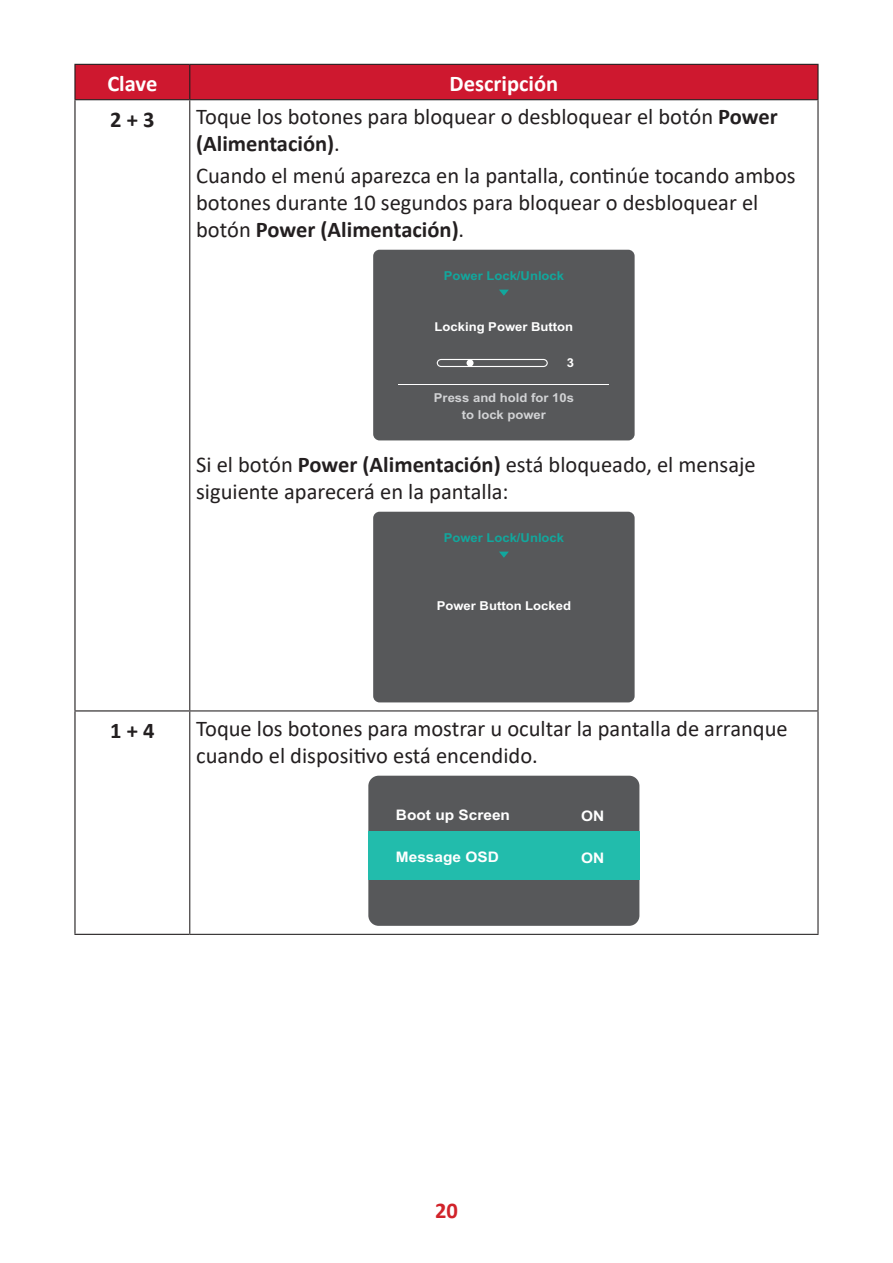
<style>
.page{position:relative;width:893px;height:1263px;background:#fff}
.page>*{position:absolute;margin:0;border:0;box-sizing:border-box;transform-origin:0 0}
.t1{font:22.5px/27px "Calibri";color:#231f20}
.t2{font:700 22.5px "Calibri";color:#fff}
.t3{font:700 22.5px "Calibri";color:#231f20}
.t4{font:700 22.5px "Calibri";color:#d1232a}
.t5{font:700 14.55px "Arial";color:#fff;scale:1.06 1}
.t6{font:700 12.3px "Arial";color:#fff;scale:1.06 1}
.t7{font:700 12.3px "Arial";color:#12a79d;scale:1.06 1}
.t8{font:700 12.3px/17px "Arial";color:#d1d2d4;text-align:center;scale:1.06 1}
.s1{font-weight:700}
</style>
<div class="page">
<div style="left:76px;top:65px;width:741px;height:34px;background:#ce182f"></div>
<hr style="left:189px;top:100px;width:1px;height:610px;background:#231f20">
<hr style="left:817px;top:100px;width:1px;height:610px;background:#231f20">
<hr style="left:189px;top:710px;width:629px;height:1px;background:#231f20">
<hr style="left:189px;top:711px;width:1px;height:223px;background:#231f20">
<hr style="left:817px;top:711px;width:1px;height:223px;background:#231f20">
<hr style="left:189px;top:934px;width:629px;height:1px;background:#231f20">
<hr style="left:190px;top:64px;width:629px;height:1px;background:#231f20">
<hr style="left:817px;top:65px;width:2px;height:34px;background:#231f20">
<hr style="left:74px;top:99px;width:116px;height:1px;background:#231f20">
<hr style="left:190px;top:99px;width:629px;height:1px;background:#231f20">
<hr style="left:74px;top:64px;width:116px;height:1px;background:#231f20">
<hr style="left:74px;top:65px;width:2px;height:34px;background:#231f20">
<hr style="left:189px;top:65px;width:1px;height:34px;background:#231f20">
<hr style="left:74px;top:711px;width:2px;height:223px;background:#231f20">
<hr style="left:74px;top:934px;width:115px;height:1px;background:#231f20">
<hr style="left:74px;top:100px;width:2px;height:610px;background:#231f20">
<hr style="left:74px;top:710px;width:115px;height:1px;background:#231f20">
<div style="left:373px;top:250px;width:262px;height:190px;background:#57585a;border-radius:6px"></div>
<hr style="left:398px;top:384px;width:211px;height:1px;background:#fff">
<div style="left:437px;top:359px;width:111px;height:8px;border:1px solid #fff;border-radius:4px"></div>
<div style="left:466px;top:359px;width:8px;height:7px;background:#fff;border-radius:50%"></div>
<svg style="left:499px;top:290px;width:10px;height:6px"></svg>
<div style="left:373px;top:512px;width:262px;height:190px;background:#57585a;border-radius:6px"></div>
<svg style="left:499px;top:552px;width:10px;height:6px"></svg>
<div style="left:368px;top:776px;width:271px;height:150px;background:#57585a;border-radius:10px"></div>
<div style="left:368px;top:831px;width:271px;height:49px;background:#22bcac"></div>
<p class="t2" style="left:107px;top:68px;width:51px">Clave</p>
<p class="t2" style="left:450px;top:68px;width:110px">Descripción</p>
<p class="t3" style="left:110px;top:103px;width:46px">2 + 3</p>
<p class="t1" style="left:196px;top:103px;width:583px">Toque los botones para bloquear o desbloquear el botón <span class="s1">Power (Alimentación)</span>.</p>
<p class="t1" style="left:196px;top:161px;width:601px">Cuando el menú aparezca en la pantalla, continúe tocando ambos botones durante 10 segundos para bloquear o desbloquear el botón <span class="s1">Power (Alimentación)</span>.</p>
<p class="t7" style="left:444px;top:267px;width:115px">Power Lock/Unlock</p>
<p class="t6" style="left:435px;top:318px;width:132px">Locking Power Button</p>
<p class="t6" style="left:567px;top:354px;width:8px">3</p>
<p class="t8" style="left:434px;top:390px;width:134px">Press and hold for 10s to lock power</p>
<p class="t1" style="left:196px;top:450px;width:561px">Si el botón <span class="s1">Power (Alimentación)</span> está bloqueado, el mensaje siguiente aparecerá en la pantalla:</p>
<p class="t7" style="left:444px;top:528px;width:115px">Power Lock/Unlock</p>
<p class="t6" style="left:437px;top:596px;width:128px">Power Button Locked</p>
<p class="t3" style="left:110px;top:714px;width:46px">1 + 4</p>
<p class="t1" style="left:196px;top:714px;width:593px">Toque los botones para mostrar u ocultar la pantalla de arranque cuando el dispositivo está encendido.</p>
<p class="t5" style="left:396px;top:804px;width:109px">Boot up Screen</p>
<p class="t5" style="left:396px;top:846px;width:99px">Message OSD</p>
<p class="t5" style="left:581px;top:805px;width:23px">ON</p>
<p class="t5" style="left:581px;top:848px;width:23px">ON</p>
<p class="t4" style="left:435px;top:1194px;width:24px">20</p>
</div>
